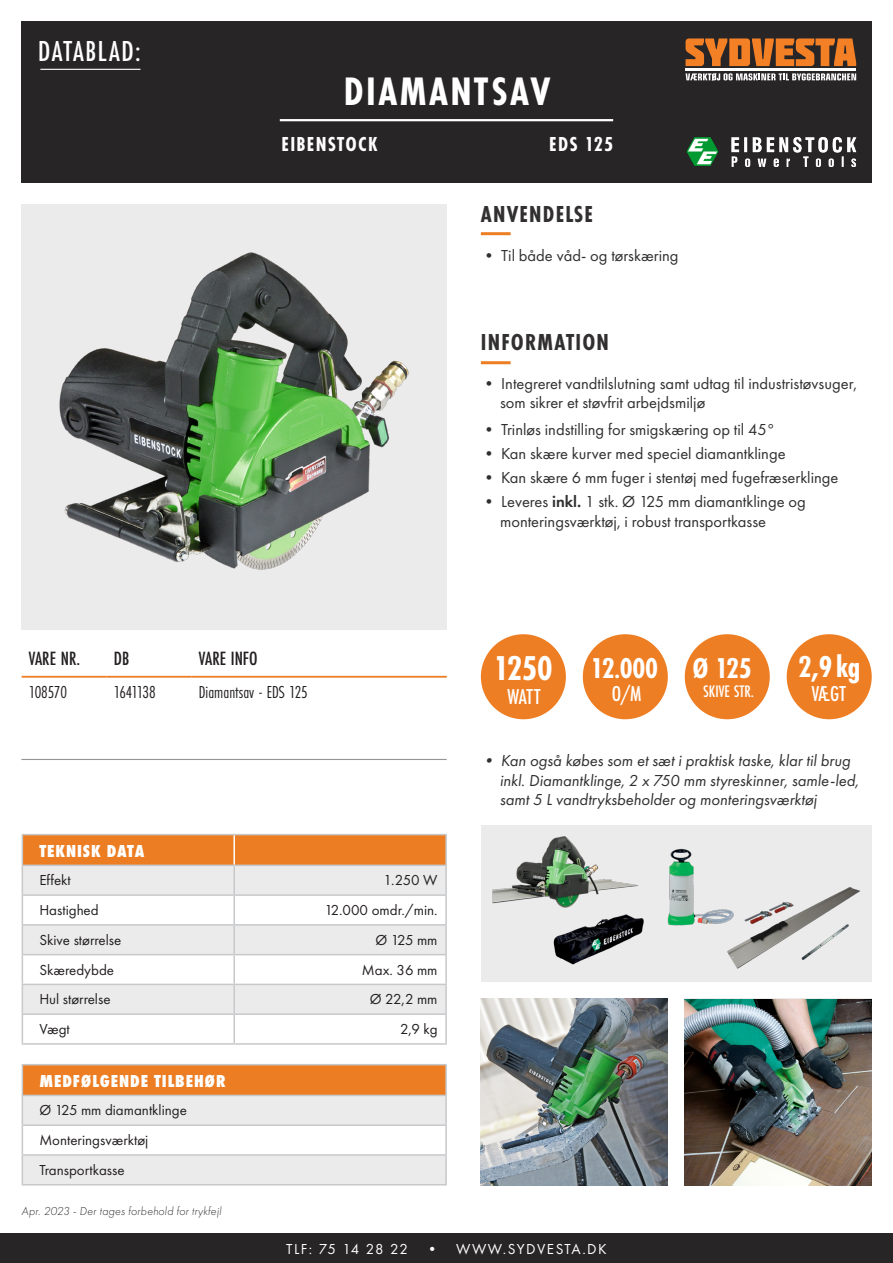
<style>
.page{position:relative;width:893px;height:1263px;background:#fff}
.page>*{position:absolute;margin:0;border:0;box-sizing:border-box;transform-origin:0 0}
.t1{font:700 41.25px "Futura PT Cond";letter-spacing:.06em;color:#fff}
.t2{font:700 35.85px "Futura PT Cond";color:#fff}
.t3{font:700 31.35px "Futura PT Cond";color:#fff}
.t4{font:500 30px "Futura PT Cond";letter-spacing:.05em;color:#fff}
.t5{font:700 29.85px "Futura PT Cond";letter-spacing:-.01em;color:#fff}
.t6{font:700 24px "Futura PT Cond";letter-spacing:.05em;color:#312f30}
.t7{font:500 22.35px "Futura PT Cond";letter-spacing:-.005em;color:#fff}
.t8{font:700 21px "Futura PT Cond";letter-spacing:.06em;color:#fff}
.t9{font:500 19.95px "Futura PT Cond";color:#231f20}
.t10{font:800 18px "Futura PT Cond";letter-spacing:.05em;color:#fff}
.t11{font:18px "Futura PT Cond";color:#231f20}
.t12{font:18px "Futura PT Cond";letter-spacing:-.05em;color:#231f20}
.t13{font:500 17.25px "Futura PT Cond";color:#fff}
.t14{font:16.5px/19.5px "Futura PT";color:#312f30}
.t15{font:italic 16.5px/19.5px "Futura PT";color:#312f30}
.t16{font:15px "Futura PT";color:#231f20}
.t17{font:15px "Futura PT";letter-spacing:.1em;color:#fff}
.t18{font:italic 300 12px "Futura PT";letter-spacing:.015em;color:#312f30}
.s1{font-weight:600}
.s2{font-size:22.35px}
</style>
<div class="page">
<div style="left:583px;top:634px;width:85px;height:85px;background:#ee7e23;border-radius:50%"></div>
<div style="left:685px;top:634px;width:85px;height:85px;background:#ee7e23;border-radius:50%"></div>
<div style="left:481px;top:634px;width:85px;height:85px;background:#ee7e23;border-radius:50%"></div>
<div style="left:787px;top:634px;width:85px;height:85px;background:#ee7e23;border-radius:50%"></div>
<img style="left:22px;top:205px;width:425px;height:425px">
<img style="left:480px;top:999px;width:188px;height:186px">
<img style="left:685px;top:999px;width:187px;height:186px">
<div style="left:21px;top:21px;width:851px;height:162px;background:#282526"></div>
<div style="left:0;top:1233px;width:893px;height:30px;background:#282526"></div>
<hr style="left:280px;top:119px;width:333px;height:2px;background:#fff">
<hr style="left:481px;top:232px;width:30px;height:3px;background:#ec7d23">
<hr style="left:481px;top:361px;width:30px;height:3px;background:#ec7d23">
<svg style="left:686px;top:38px;width:170px;height:28px"></svg>
<svg style="left:686px;top:73px;width:170px;height:8px"></svg>
<hr style="left:686px;top:69px;width:170px;height:2px;background:#fff">
<hr style="left:21px;top:759px;width:426px;height:1px;background:#939598">
<hr style="left:234px;top:834px;width:213px;height:1px;background:#c7c8ca">
<hr style="left:445px;top:835px;width:2px;height:29px;background:#c7c8ca">
<hr style="left:234px;top:864px;width:213px;height:2px;background:#c7c8ca">
<hr style="left:445px;top:866px;width:2px;height:28px;background:#c7c8ca">
<hr style="left:234px;top:894px;width:213px;height:2px;background:#c7c8ca">
<hr style="left:445px;top:896px;width:2px;height:28px;background:#c7c8ca">
<hr style="left:234px;top:924px;width:213px;height:2px;background:#c7c8ca">
<hr style="left:445px;top:926px;width:2px;height:28px;background:#c7c8ca">
<hr style="left:234px;top:954px;width:213px;height:1px;background:#c7c8ca">
<hr style="left:445px;top:955px;width:2px;height:29px;background:#c7c8ca">
<hr style="left:234px;top:984px;width:213px;height:1px;background:#c7c8ca">
<hr style="left:445px;top:985px;width:2px;height:28px;background:#c7c8ca">
<svg style="left:22px;top:834px;width:424px;height:209px"></svg>
<hr style="left:234px;top:1013px;width:213px;height:2px;background:#c7c8ca">
<hr style="left:233px;top:1015px;width:2px;height:28px;background:#c7c8ca">
<hr style="left:445px;top:1015px;width:2px;height:28px;background:#c7c8ca">
<hr style="left:22px;top:1043px;width:212px;height:2px;background:#c7c8ca">
<hr style="left:234px;top:1043px;width:213px;height:2px;background:#c7c8ca">
<hr style="left:233px;top:835px;width:2px;height:29px;background:#fff">
<hr style="left:40px;top:69px;width:100px;height:1px;background:#fff">
<img style="left:731px;top:137px;width:126px;height:30px">
<img style="left:686px;top:137px;width:33px;height:29px">
<hr style="left:22px;top:676px;width:85px;height:2px;background:#ec7d23">
<hr style="left:107px;top:676px;width:85px;height:2px;background:#ec7d23">
<hr style="left:192px;top:676px;width:255px;height:2px;background:#ec7d23">
<div style="left:22px;top:1065px;width:424px;height:30px;background:#ec7d23"></div>
<hr style="left:445px;top:1065px;width:2px;height:30px;background:#c7c8ca">
<hr style="left:22px;top:1095px;width:425px;height:1px;background:#c7c8ca">
<hr style="left:445px;top:1096px;width:2px;height:28px;background:#c7c8ca">
<hr style="left:22px;top:1124px;width:425px;height:2px;background:#c7c8ca">
<hr style="left:445px;top:1126px;width:2px;height:28px;background:#c7c8ca">
<hr style="left:22px;top:1154px;width:425px;height:2px;background:#c7c8ca">
<svg style="left:22px;top:1096px;width:424px;height:88px"></svg>
<hr style="left:445px;top:1156px;width:2px;height:28px;background:#c7c8ca">
<hr style="left:22px;top:1184px;width:425px;height:1px;background:#c7c8ca">
<hr style="left:22px;top:1064px;width:425px;height:1px;background:#c7c8ca">
<hr style="left:22px;top:1065px;width:1px;height:30px;background:#c6c8c9">
<div style="left:481px;top:825px;width:391px;height:157px;background:#ebebec"></div>
<img style="left:492px;top:836px;width:125px;height:68px">
<img style="left:732px;top:887px;width:128px;height:82px">
<img style="left:535px;top:882px;width:109px;height:83px">
<img style="left:667px;top:848px;width:75px;height:112px">
<p class="t4" style="left:38px;top:34px;width:104px">DATABLAD:</p>
<p class="t1" style="left:344px;top:67px;width:208px">DIAMANTSAV</p>
<p class="t8" style="left:282px;top:131px;width:97px">EIBENSTOCK</p>
<p class="t8" style="left:549px;top:131px;width:65px">EDS 125</p>
<p class="t6" style="left:481px;top:200px;width:114px">ANVENDELSE</p>
<p class="t14" style="left:481px;top:245px;width:199px">• Til både våd- og tørskæring</p>
<p class="t6" style="left:481px;top:328px;width:130px">INFORMATION</p>
<p class="t14" style="left:500px;top:373px;width:359px;text-indent:-19px">• Integreret vandtilslutning samt udtag til industristøvsuger, som sikrer et støvfrit arbejdsmiljø</p>
<p class="t14" style="left:481px;top:420px;width:296px">• Trinløs indstilling for smigskæring op til 45°</p>
<p class="t14" style="left:481px;top:444px;width:306px">• Kan skære kurver med speciel diamantklinge</p>
<p class="t14" style="left:481px;top:468px;width:359px">• Kan skære 6 mm fuger i stentøj med fugefræserklinge</p>
<p class="t14" style="left:481px;top:492px;width:326px">• Leveres <span class="s1">inkl.</span> 1 stk. Ø 125 mm diamantklinge og</p>
<p class="t14" style="left:500px;top:511px;width:268px">monteringsværktøj, i robust transportkasse</p>
<p class="t9" style="left:29px;top:646px;width:53px">VARE NR.</p>
<p class="t9" style="left:114px;top:646px;width:17px">DB</p>
<p class="t9" style="left:199px;top:646px;width:60px">VARE INFO</p>
<p class="t11" style="left:29px;top:681px;width:40px">108570</p>
<p class="t12" style="left:114px;top:681px;width:43px">1641138</p>
<p class="t11" style="left:199px;top:681px;width:110px">Diamantsav - EDS 125</p>
<p class="t10" style="left:39px;top:840px;width:107px">TEKNISK DATA</p>
<p class="t16" style="left:39px;top:871px;width:33px">Effekt</p>
<p class="t16" style="left:383px;top:871px;width:56px">1.250 W</p>
<p class="t16" style="left:39px;top:901px;width:61px">Hastighed</p>
<p class="t16" style="left:324px;top:901px;width:115px">12.000 omdr./min.</p>
<p class="t16" style="left:39px;top:931px;width:83px">Skive størrelse</p>
<p class="t16" style="left:375px;top:931px;width:64px">Ø 125 mm</p>
<p class="t16" style="left:39px;top:961px;width:76px">Skæredybde</p>
<p class="t16" style="left:362px;top:961px;width:77px">Max. 36 mm</p>
<p class="t16" style="left:39px;top:990px;width:73px">Hul størrelse</p>
<p class="t16" style="left:370px;top:990px;width:69px">Ø 22,2 mm</p>
<p class="t16" style="left:39px;top:1020px;width:32px">Vægt</p>
<p class="t16" style="left:400px;top:1020px;width:39px">2,9 kg</p>
<p class="t10" style="left:39px;top:1070px;width:188px">MEDFØLGENDE TILBEHØR</p>
<p class="t16" style="left:39px;top:1101px;width:149px">Ø 125 mm diamantklinge</p>
<p class="t16" style="left:39px;top:1131px;width:110px">Monteringsværktøj</p>
<p class="t16" style="left:39px;top:1161px;width:87px">Transportkasse</p>
<p class="t18" style="left:22px;top:1204px;width:201px">Apr. 2023 - Der tages forbehold for trykfejl</p>
<p class="t2" style="left:493px;top:647px;width:61px">1250</p>
<p class="t7" style="left:507px;top:683px;width:35px">WATT</p>
<p class="t5" style="left:591px;top:651px;width:69px">12<span class="s2">.</span>000</p>
<p class="t7" style="left:612px;top:681px;width:31px">O/M</p>
<p class="t5" style="left:692px;top:651px;width:61px">Ø 125</p>
<p class="t13" style="left:703px;top:681px;width:52px">SKIVE STR.</p>
<p class="t3" style="left:798px;top:649px;width:64px">2,9 kg</p>
<p class="t7" style="left:812px;top:681px;width:36px">VÆGT</p>
<p class="t15" style="left:500px;top:751px;width:361px;text-indent:-19px">• Kan også købes som et sæt i praktisk taske, klar til brug inkl. Diamantklinge, 2 x 750 mm styreskinner, samle-led, samt 5 L vandtryksbeholder og monteringsværktøj</p>
<p class="t17" style="left:286px;top:1240px;width:322px">TLF: 75 14 28 22 • WWW.SYDVESTA.DK</p>
</div>
